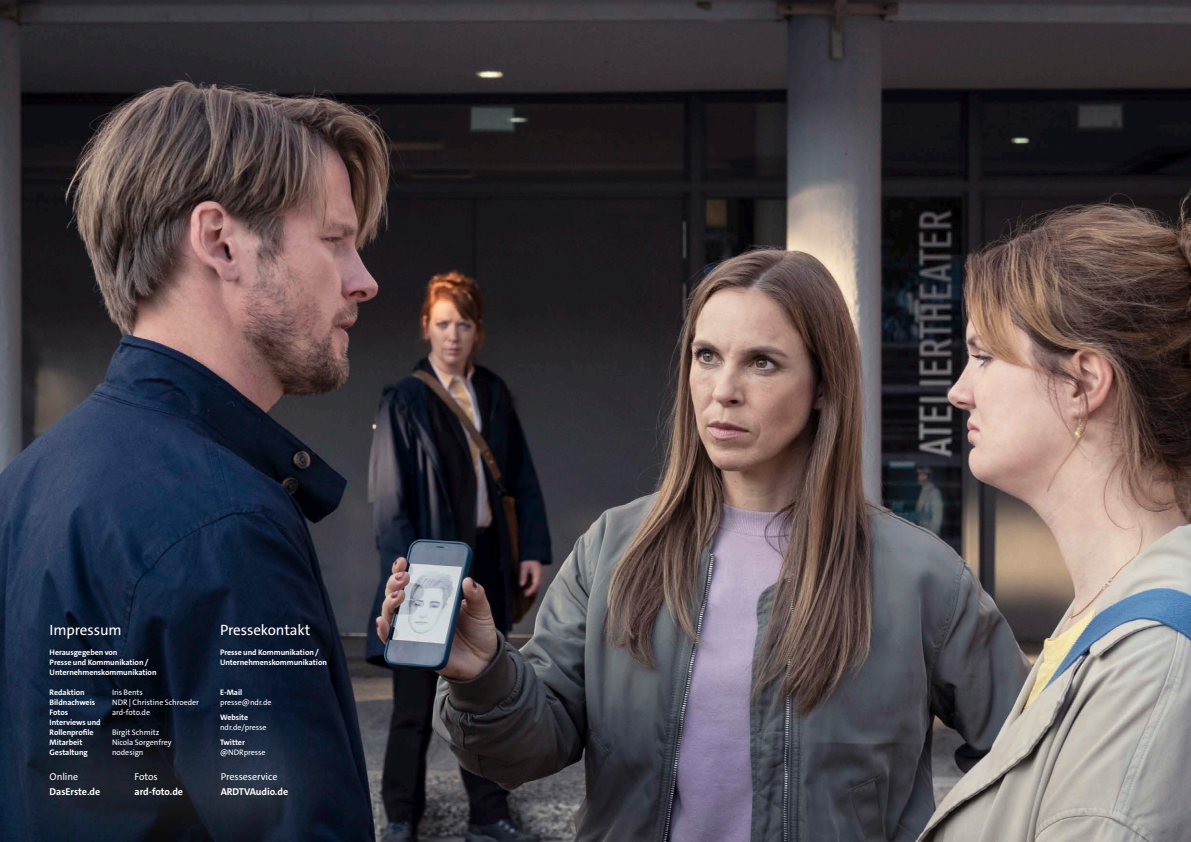
<style>
.page{position:relative;width:1191px;height:842px;background:#fff}
.page>*{position:absolute;margin:0;border:0;box-sizing:border-box;transform-origin:0 0}
.t1{font:15px "The Sans C5";letter-spacing:-.005em;color:#fff}
.t2{font:700 10px "The Sans C5";letter-spacing:-.005em;color:#fff}
.t3{font:10px "The Sans C5";letter-spacing:-.005em;color:#fff}
.t4{font:700 8px/10px "The Sans C5";letter-spacing:-.005em;color:#fff}
.t5{font:8px "The Sans C5";letter-spacing:-.005em;color:#fff}
</style>
<div class="page">
<img style="left:0;top:0;width:1191px;height:842px">
<div style="left:0;top:696px;width:359px;height:146px;background:#fff;opacity:.75"></div>
<h1 class="t1" style="left:50px;top:620px;width:74px">Impressum</h1>
<p class="t4" style="left:50px;top:647px;width:108px">Herausgegeben von<br>Presse und Kommunikation /<br>Unternehmenskommunikation</p>
<p class="t4" style="left:50px;top:687px;width:37px">Redaktion</p>
<p class="t5" style="left:112px;top:687px;width:32px">Iris Bents</p>
<p class="t4" style="left:50px;top:697px;width:47px">Bildnachweis</p>
<p class="t5" style="left:112px;top:697px;width:89px">NDR | Christine Schroeder</p>
<p class="t4" style="left:50px;top:707px;width:20px">Fotos</p>
<p class="t5" style="left:112px;top:707px;width:40px">ard-foto.de</p>
<p class="t4" style="left:50px;top:717px;width:53px">Interviews und<br>Rollenprofile</p>
<p class="t5" style="left:112px;top:727px;width:49px">Birgit Schmitz</p>
<p class="t4" style="left:50px;top:737px;width:34px">Mitarbeit</p>
<p class="t5" style="left:112px;top:737px;width:61px">Nicola Sorgenfrey</p>
<p class="t4" style="left:50px;top:747px;width:40px">Gestaltung</p>
<p class="t5" style="left:112px;top:747px;width:33px">nodesign</p>
<h1 class="t1" style="left:220px;top:620px;width:92px">Pressekontakt</h1>
<p class="t4" style="left:220px;top:647px;width:108px">Presse und Kommunikation /<br>Unternehmenskommunikation</p>
<p class="t4" style="left:220px;top:687px;width:24px">E-Mail</p>
<p class="t5" style="left:220px;top:697px;width:53px">presse@ndr.de</p>
<p class="t4" style="left:220px;top:712px;width:30px">Website</p>
<p class="t5" style="left:220px;top:722px;width:48px">ndr.de/presse</p>
<p class="t4" style="left:220px;top:737px;width:26px">Twitter</p>
<p class="t5" style="left:220px;top:747px;width:47px">@NDRpresse</p>
<p class="t3" style="left:50px;top:770px;width:30px">Online</p>
<p class="t3" style="left:135px;top:770px;width:25px">Fotos</p>
<p class="t3" style="left:221px;top:770px;width:58px">Presseservice</p>
<p class="t2" style="left:50px;top:785px;width:52px">DasErste.de</p>
<p class="t2" style="left:135px;top:785px;width:50px">ard-foto.de</p>
<p class="t2" style="left:221px;top:785px;width:69px">ARDTVAudio.de</p>
</div>
